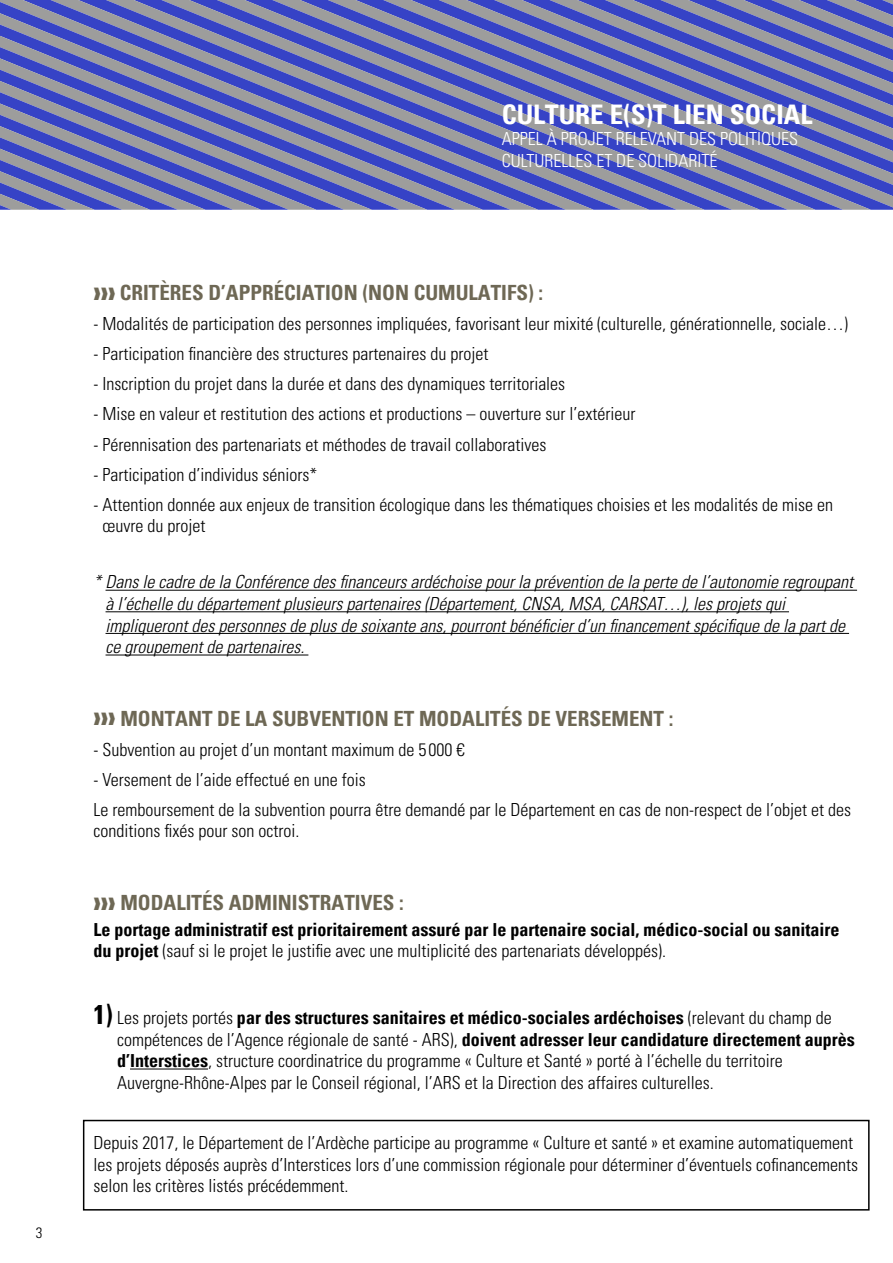
<style>
.page{position:relative;width:893px;height:1263px;background:#fff}
.page>*{position:absolute;margin:0;border:0;box-sizing:border-box;transform-origin:0 0}
.t1{font:700 condensed 27px "Univers";color:#fff}
.t2{font:700 condensed 21px "Univers";color:#6e6855}
.t3{font:300 condensed 18px/21.6px "Univers";color:#000}
.t4{font:italic 300 condensed 18px/21.6px "Univers";color:#000}
.t5{font:700 condensed 18px/21.6px "Univers";color:#000}
.t6{font:300 condensed 18px/21.6px "Univers";color:#fff}
.t7{font:300 condensed 15px "Univers";color:#000}
.s1{font-weight:300}
.s2{font-weight:700;font-size:27px}
.s3{font-weight:700}
</style>
<div class="page">
<svg style="left:871px;top:0;width:22px;height:210px;background:#6a71b2"></svg>
<svg style="left:843px;top:0;width:28px;height:210px;background:#6c72b1"></svg>
<svg style="left:815px;top:0;width:28px;height:210px;background:#6b71b2"></svg>
<svg style="left:788px;top:0;width:27px;height:210px;background:#6c72b1"></svg>
<svg style="left:760px;top:0;width:28px;height:210px;background:#6b71b2"></svg>
<svg style="left:732px;top:0;width:28px;height:210px;background:#6c72b1"></svg>
<svg style="left:704px;top:0;width:28px;height:210px;background:#6b71b2"></svg>
<svg style="left:677px;top:0;width:27px;height:210px;background:#6c72b1"></svg>
<svg style="left:649px;top:0;width:28px;height:210px;background:#6b71b2"></svg>
<svg style="left:621px;top:0;width:28px;height:210px;background:#6c72b1"></svg>
<svg style="left:594px;top:0;width:27px;height:210px;background:#6b71b2"></svg>
<svg style="left:566px;top:0;width:28px;height:210px;background:#6c72b1"></svg>
<svg style="left:538px;top:0;width:28px;height:210px;background:#6b71b2"></svg>
<svg style="left:510px;top:0;width:28px;height:210px;background:#6c72b1"></svg>
<svg style="left:0;top:0;width:510px;height:210px;background:#6b72b2"></svg>
<svg style="left:0;top:9px;width:505px;height:201px;background:#6c72b2"></svg>
<svg style="left:0;top:14px;width:491px;height:196px;background:#6a70b2"></svg>
<svg style="left:0;top:20px;width:477px;height:190px;background:#6d73b1"></svg>
<svg style="left:0;top:26px;width:464px;height:184px;background:#6b72b2"></svg>
<svg style="left:0;top:31px;width:450px;height:179px;background:#6b72b2"></svg>
<hr style="left:106px;top:590px;width:751px;height:1px;background:#000">
<hr style="left:106px;top:611px;width:683px;height:1px;background:#000">
<hr style="left:106px;top:633px;width:743px;height:1px;background:#000">
<hr style="left:106px;top:654px;width:202px;height:1px;background:#000">
<hr style="left:130px;top:1068px;width:78px;height:1px;background:#000">
<div style="left:83px;top:1120px;width:787px;height:90px;border:2px solid #000"></div>
<p class="t7" style="left:36px;top:1224px;width:8px">3</p>
<h1 class="t1" style="left:502px;top:97px;width:312px">CULTURE E(S)T LIEN SOCIAL</h1>
<p class="t6" style="left:502px;top:128px;width:298px">APPEL À PROJET RELEVANT DES POLITIQUES<br>CULTURELLES ET DE SOLIDARITÉ</p>
<p class="t2" style="left:120px;top:280px;width:425px">CRITÈRES D’APPRÉCIATION (NON CUMULATIFS) :</p>
<p class="t3" style="left:94px;top:313px;width:756px">- Modalités de participation des personnes impliquées, favorisant leur mixité (culturelle, générationnelle, sociale…)</p>
<p class="t3" style="left:94px;top:343px;width:396px">- Participation financière des structures partenaires du projet</p>
<p class="t3" style="left:94px;top:373px;width:473px">- Inscription du projet dans la durée et dans des dynamiques territoriales</p>
<p class="t3" style="left:94px;top:403px;width:543px">- Mise en valeur et restitution des actions et productions – ouverture sur l’extérieur</p>
<p class="t3" style="left:94px;top:433px;width:454px">- Pérennisation des partenariats et méthodes de travail collaboratives</p>
<p class="t3" style="left:94px;top:464px;width:225px">- Participation d’individus séniors*</p>
<p class="t3" style="left:103px;top:494px;width:732px;text-indent:-9px">- Attention donnée aux enjeux de transition écologique dans les thématiques choisies et les modalités de mise en œuvre du projet</p>
<p class="t4" style="left:106px;top:571px;width:749px;text-indent:-12px">* Dans le cadre de la Conférence des financeurs ardéchoise pour la prévention de la perte de l’autonomie regroupant à l’échelle du département plusieurs partenaires (Département, CNSA, MSA, CARSAT…), les projets qui impliqueront des personnes de plus de soixante ans, pourront bénéficier d’un financement spécifique de la part de ce groupement de partenaires.</p>
<p class="t2" style="left:120px;top:705px;width:554px">MONTANT DE LA SUBVENTION ET MODALITÉS DE VERSEMENT :</p>
<p class="t3" style="left:94px;top:738px;width:373px">- Subvention au projet d’un montant maximum de 5 000 €</p>
<p class="t3" style="left:94px;top:764px;width:759px;line-height:30.2px">- Versement de l’aide effectué en une fois<br>Le remboursement de la subvention pourra être demandé par le Département en cas de non-respect de l’objet et des</p>
<p class="t3" style="left:94px;top:820px;width:207px">conditions fixés pour son octroi.</p>
<p class="t2" style="left:120px;top:889px;width:285px">MODALITÉS ADMINISTRATIVES :</p>
<p class="t5" style="left:94px;top:918px;width:747px">Le portage administratif est prioritairement assuré par le partenaire social, médico-social ou sanitaire du projet <span class="s1">(sauf si le projet le justifie avec une multiplicité des partenariats développés).</span></p>
<p class="t3" style="left:117px;top:1007px;width:739px;text-indent:-23px"><span class="s2">1)</span> Les projets portés <span class="s3">par des structures sanitaires et médico-sociales ardéchoises</span> (relevant du champ de compétences de l’Agence régionale de santé - ARS), <span class="s3">doivent adresser leur candidature directement auprès d’Interstices</span>, structure coordinatrice du programme « Culture et Santé » porté à l’échelle du territoire Auvergne-Rhône-Alpes par le Conseil régional, l’ARS et la Direction des affaires culturelles.</p>
<p class="t3" style="left:94px;top:1132px;width:766px">Depuis 2017, le Département de l’Ardèche participe au programme « Culture et santé » et examine automatiquement les projets déposés auprès d’Interstices lors d’une commission régionale pour déterminer d’éventuels cofinancements selon les critères listés précédemment.</p>
</div>
